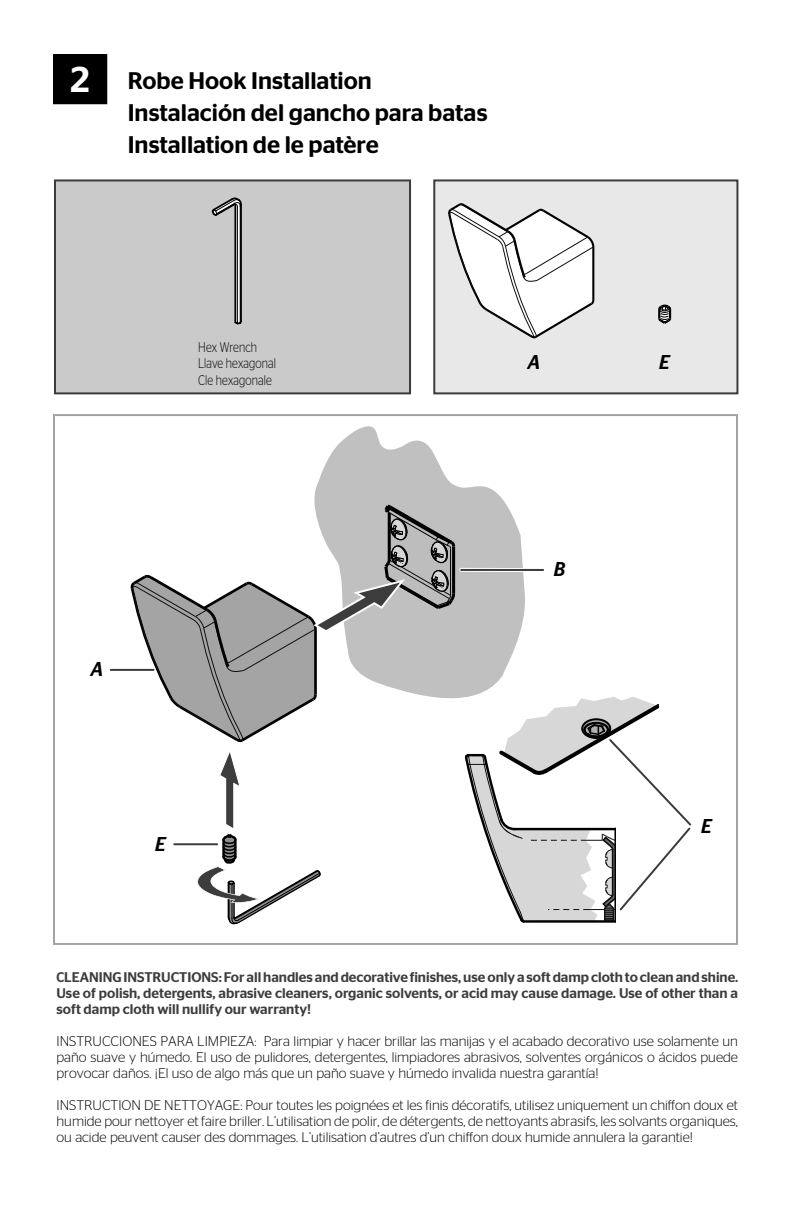
<style>
.page{position:relative;width:792px;height:1224px;background:#fff}
.page>*{position:absolute;margin:0;border:0;box-sizing:border-box;transform-origin:0 0}
.t1{font:500 24px/32px "Stag Sans";color:#000}
.t2{font:italic 500 20px "Stag Sans";color:#000;scale:.95 1}
.t3{font:300 14px/16px "Stag Sans";color:#000;text-align:justify}
.t4{font:500 14px/16px "Stag Sans";color:#3c3c3c;text-align:justify;scale:.9 1}
.t5{font:300 14px/16.8px "Stag Sans";color:#000;scale:.8 1}
.s1{font-size:36px;color:#fff}
</style>
<div class="page">
<div style="left:53px;top:54px;width:54px;height:50px;background:#000"></div>
<div style="left:433px;top:179px;width:305px;height:215px;background:#e8e8e8;border:2px solid #3c3c3c"></div>
<div style="left:54px;top:179px;width:357px;height:215px;background:#cacaca;border:2px solid #3c3c3c"></div>
<svg style="left:314px;top:426px;width:211px;height:272px;fill:#c0c0c0"></svg>
<svg style="left:130px;top:502px;width:327px;height:423px"></svg>
<svg style="left:448px;top:203px;width:147px;height:136px"></svg>
<svg style="left:658px;top:304px;width:14px;height:20px"></svg>
<hr style="left:461px;top:568px;width:78px;height:4px;background:#f7f7f7">
<hr style="left:461px;top:569px;width:82px;height:2px;background:#3c3c3c">
<svg style="left:211px;top:198px;width:31px;height:126px"></svg>
<svg style="left:172px;top:842px;width:45px;height:4px"></svg>
<hr style="left:174px;top:843px;width:43px;height:2px;background:#3c3c3c">
<svg style="left:109px;top:668px;width:45px;height:4px"></svg>
<hr style="left:111px;top:669px;width:43px;height:2px;background:#3c3c3c">
<svg style="left:465px;top:697px;width:227px;height:226px"></svg>
<h1 class="t1" style="left:128px;top:64px;width:361px;text-indent:-57px"><span class="s1">2</span> Robe Hook Installation<br>Instalación del gancho para batas<br>Installation de le patère</h1>
<p class="t5" style="left:198px;top:338px;width:99px">Hex Wrench<br>Llave hexagonal<br>Cle hexagonale</p>
<h2 class="t2" style="left:91px;top:658px;width:15px">A</h2>
<h2 class="t2" style="left:155px;top:832px;width:13px">E</h2>
<h2 class="t2" style="left:528px;top:351px;width:15px">A</h2>
<h2 class="t2" style="left:659px;top:351px;width:13px">E</h2>
<h2 class="t2" style="left:554px;top:558px;width:14px">B</h2>
<h2 class="t2" style="left:701px;top:814px;width:13px">E</h2>
<p class="t4" style="left:57px;top:969px;width:759px">CLEANING INSTRUCTIONS: For all handles and decorative finishes, use only a soft damp cloth to clean and shine.<br>Use of polish, detergents, abrasive cleaners, organic solvents, or acid may cause damage. Use of other than a soft damp cloth will nullify our warranty!</p>
<p class="t3" style="left:57px;top:1033px;width:683px">INSTRUCCIONES PARA LIMPIEZA: Para limpiar y hacer brillar las manijas y el acabado decorativo use solamente un paño suave y húmedo. El uso de pulidores, detergentes, limpiadores abrasivos, solventes orgánicos o ácidos puede provocar daños. ¡El uso de algo más que un paño suave y húmedo invalida nuestra garantía!</p>
<p class="t3" style="left:57px;top:1097px;width:683px">INSTRUCTION DE NETTOYAGE: Pour toutes les poignées et les finis décoratifs, utilisez uniquement un chiffon doux et humide pour nettoyer et faire briller. L’utilisation de polir, de détergents, de nettoyants abrasifs, les solvants organiques, ou acide peuvent causer des dommages. L’utilisation d’autres d’un chiffon doux humide annulera la garantie!</p>
</div>
